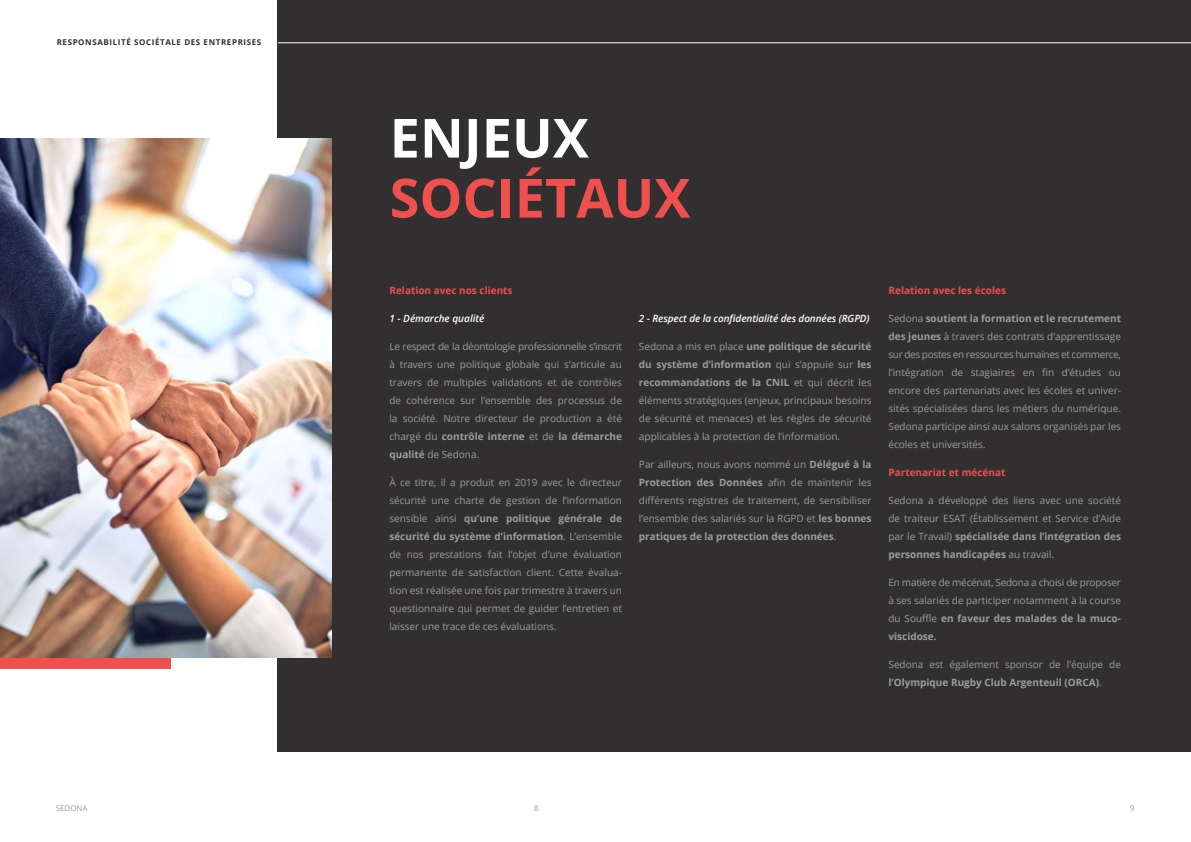
<style>
.page{position:relative;width:1191px;height:842px;background:#fff}
.page>*{position:absolute;margin:0;border:0;box-sizing:border-box;transform-origin:0 0}
.t1{font:700 54px "Open Sans";color:#ef504d}
.t2{font:700 54px "Open Sans";color:#fff}
.t3{font:10px/18px "Open Sans";color:#9b9da1;text-align:justify}
.t4{font:700 10px "Open Sans";color:#ef504d}
.t5{font:italic 600 10px "Open Sans";letter-spacing:-.01em;color:#fff}
.t6{font:700 8px "Open Sans";letter-spacing:.075em;color:#312f30}
.t7{font:8px "Open Sans";color:#9b9da1}
.s1{font-weight:700}
</style>
<div class="page">
<div style="left:278px;top:0;width:913px;height:751px;background:#312f30"></div>
<div style="left:0;top:498px;width:170px;height:171px;background:#ef504d"></div>
<img style="left:0;top:139px;width:332px;height:519px">
<hr style="left:278px;top:43px;width:913px;height:1px;background:#fff">
<p class="t6" style="left:57px;top:36px;width:206px">RESPONSABILITÉ SOCIÉTALE DES ENTREPRISES</p>
<h1 class="t2" style="left:390px;top:100px;width:201px">ENJEUX</h1>
<h1 class="t1" style="left:390px;top:160px;width:302px">SOCIÉTAUX</h1>
<p class="t4" style="left:389px;top:283px;width:125px">Relation avec nos clients</p>
<p class="t5" style="left:389px;top:311px;width:96px">1 - Démarche qualité</p>
<p class="t3" style="left:389px;top:337px;width:234px">Le respect de la déontologie professionnelle s’inscrit à travers une politique globale qui s’articule au travers de multiples validations et de contrôles de cohérence sur l’ensemble des processus de la société. Notre directeur de production a été chargé du <span class="s1">contrôle interne</span> et de <span class="s1">la démarche qualité</span> de Sedona.</p>
<p class="t3" style="left:389px;top:473px;width:234px">À ce titre, il a produit en 2019 avec le directeur sécurité une charte de gestion de l’information sensible ainsi <span class="s1">qu’une politique générale de sécurité du système d’information</span>. L’ensemble de nos prestations fait l’objet d’une évaluation permanente de satisfaction client. Cette évalua&shy;tion est réalisée une fois par trimestre à travers un questionnaire qui permet de guider l’entretien et laisser une trace de ces évaluations.</p>
<p class="t5" style="left:639px;top:311px;width:232px">2 - Respect de la confidentialité des données (RGPD)</p>
<p class="t3" style="left:639px;top:337px;width:234px">Sedona a mis en place <span class="s1">une politique de sécurité du système d’information</span> qui s’appuie sur <span class="s1">les recommandations de la CNIL</span> et qui décrit les éléments stratégiques (enjeux, principaux besoins de sécurité et menaces) et les règles de sécurité applicables à la protection de l’information.</p>
<p class="t3" style="left:639px;top:455px;width:234px">Par ailleurs, nous avons nommé un <span class="s1">Délégué à la Protection des Données</span> afin de maintenir les différents registres de traitement, de sensibiliser l’ensemble des salariés sur la RGPD et <span class="s1">les bonnes pratiques de la protection des données</span>.</p>
<p class="t4" style="left:888px;top:283px;width:119px">Relation avec les écoles</p>
<p class="t3" style="left:888px;top:309px;width:234px">Sedona <span class="s1">soutient la formation et le recrutement des jeunes</span> à travers des contrats d’apprentissage sur des postes en ressources humaines et commerce, l’intégration de stagiaires en fin d’études ou encore des partenariats avec les écoles et univer&shy;sités spécialisées dans les métiers du numérique.<br>Sedona participe ainsi aux salons organisés par les écoles et universités.</p>
<p class="t4" style="left:888px;top:465px;width:118px">Partenariat et mécénat</p>
<p class="t3" style="left:888px;top:491px;width:234px">Sedona a développé des liens avec une société de traiteur ESAT (Établissement et Service d’Aide par le Travail) <span class="s1">spécialisée dans l’intégration des personnes handicapées</span> au travail.</p>
<p class="t3" style="left:888px;top:573px;width:234px">En matière de mécénat, Sedona a choisi de proposer à ses salariés de participer notamment à la course du Souffle <span class="s1">en faveur des malades de la muco&shy;viscidose.</span></p>
<p class="t3" style="left:888px;top:655px;width:234px">Sedona est également sponsor de l’équipe de <span class="s1">l’Olympique Rugby Club Argenteuil (ORCA)</span>.</p>
<p class="t7" style="left:56px;top:802px;width:33px">SEDONA</p>
<p class="t7" style="left:534px;top:802px;width:6px">8</p>
<p class="t7" style="left:1129px;top:802px;width:6px">9</p>
</div>
